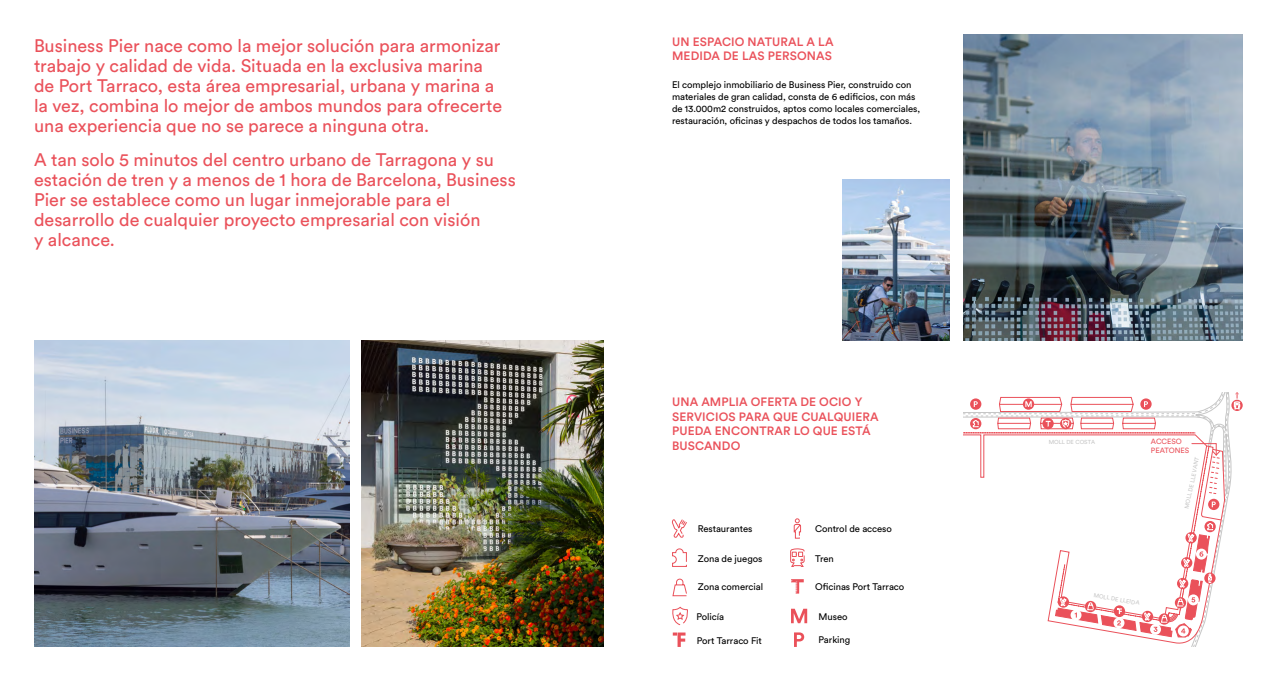
<style>
.page{position:relative;width:1276px;height:681px;background:#fff}
.page>*{position:absolute;margin:0;border:0;box-sizing:border-box;transform-origin:0 0}
.t1{font:18px/20px "Circular Std";color:#ea515a}
.t2{font:500 12px/14.4px "Circular Std";letter-spacing:.01em;color:#ea515a}
.t3{font:9.5px/12px "Circular Std";letter-spacing:-.005em;color:#000}
.t4{font:7.5px/9px "Circular Std";color:#ea515a}
.t5{font:5.7px "Circular Std";color:#c6c6c6}
</style>
<div class="page">
<svg style="left:1231px;top:399px;width:11px;height:12px"></svg>
<svg style="left:963px;top:392px;width:277px;height:255px"></svg>
<svg style="left:672px;top:548px;width:15px;height:19px"></svg>
<svg style="left:671px;top:519px;width:16px;height:19px"></svg>
<svg style="left:793px;top:518px;width:8px;height:20px"></svg>
<svg style="left:672px;top:607px;width:16px;height:18px"></svg>
<svg style="left:791px;top:579px;width:13px;height:14px"></svg>
<svg style="left:791px;top:608px;width:16px;height:15px"></svg>
<svg style="left:794px;top:632px;width:10px;height:14px"></svg>
<svg style="left:673px;top:632px;width:12px;height:14px"></svg>
<svg style="left:790px;top:548px;width:15px;height:19px"></svg>
<svg style="left:672px;top:578px;width:15px;height:18px"></svg>
<img style="left:361px;top:340px;width:243px;height:306px">
<img style="left:34px;top:340px;width:315px;height:306px">
<img style="left:963px;top:34px;width:279px;height:306px">
<img style="left:842px;top:179px;width:107px;height:161px">
<p class="t1" style="left:34px;top:35px;width:470px">Business Pier nace como la mejor solución para armonizar trabajo y calidad de vida. Situada en la exclusiva marina de Port Tarraco, esta área empresarial, urbana y marina a la vez, combina lo mejor de ambos mundos para ofrecerte una experiencia que no se parece a ninguna otra.</p>
<p class="t1" style="left:34px;top:149px;width:483px">A tan solo 5 minutos del centro urbano de Tarragona y su estación de tren y a menos de 1 hora de Barcelona, Business Pier se establece como un lugar inmejorable para el desarrollo de cualquier proyecto empresarial con visión<br>y alcance.</p>
<p class="t2" style="left:672px;top:34px;width:163px">UN ESPACIO NATURAL A LA<br>MEDIDA DE LAS PERSONAS</p>
<p class="t3" style="left:672px;top:79px;width:250px">El complejo inmobiliario de Business Pier, construido con materiales de gran calidad, consta de 6 edificios, con más de 13.000m2 construidos, aptos como locales comerciales, restauración, oficinas y despachos de todos los tamaños.</p>
<p class="t2" style="left:672px;top:394px;width:208px">UNA AMPLIA OFERTA DE OCIO Y<br>SERVICIOS PARA QUE CUALQUIERA<br>PUEDA ENCONTRAR LO QUE ESTÁ<br>BUSCANDO</p>
<p class="t3" style="left:698px;top:522px;width:56px">Restaurantes</p>
<p class="t3" style="left:698px;top:552px;width:66px">Zona de juegos</p>
<p class="t3" style="left:698px;top:580px;width:67px">Zona comercial</p>
<p class="t3" style="left:815px;top:522px;width:78px">Control de acceso</p>
<p class="t3" style="left:815px;top:552px;width:20px">Tren</p>
<p class="t3" style="left:815px;top:580px;width:91px">Oficinas Port Tarraco</p>
<p class="t3" style="left:696px;top:610px;width:29px">Policía</p>
<p class="t3" style="left:818px;top:610px;width:31px">Museo</p>
<p class="t3" style="left:818px;top:633px;width:33px">Parking</p>
<p class="t3" style="left:697px;top:633px;width:66px">Port Tarraco Fit</p>
<p class="t5" style="left:1048px;top:438px;width:48px">MOLL DE COSTA</p>
<p class="t4" style="left:1151px;top:437px;width:40px">ACCESO<br>PEATONES</p>
<p class="t5" style="left:1183px;top:508px;width:54px;rotate:-78deg">MOLL DE LLEVANT</p>
<p class="t5" style="left:1094px;top:591px;width:48px;rotate:10deg">MOLL DE LLEIDA</p>
</div>
